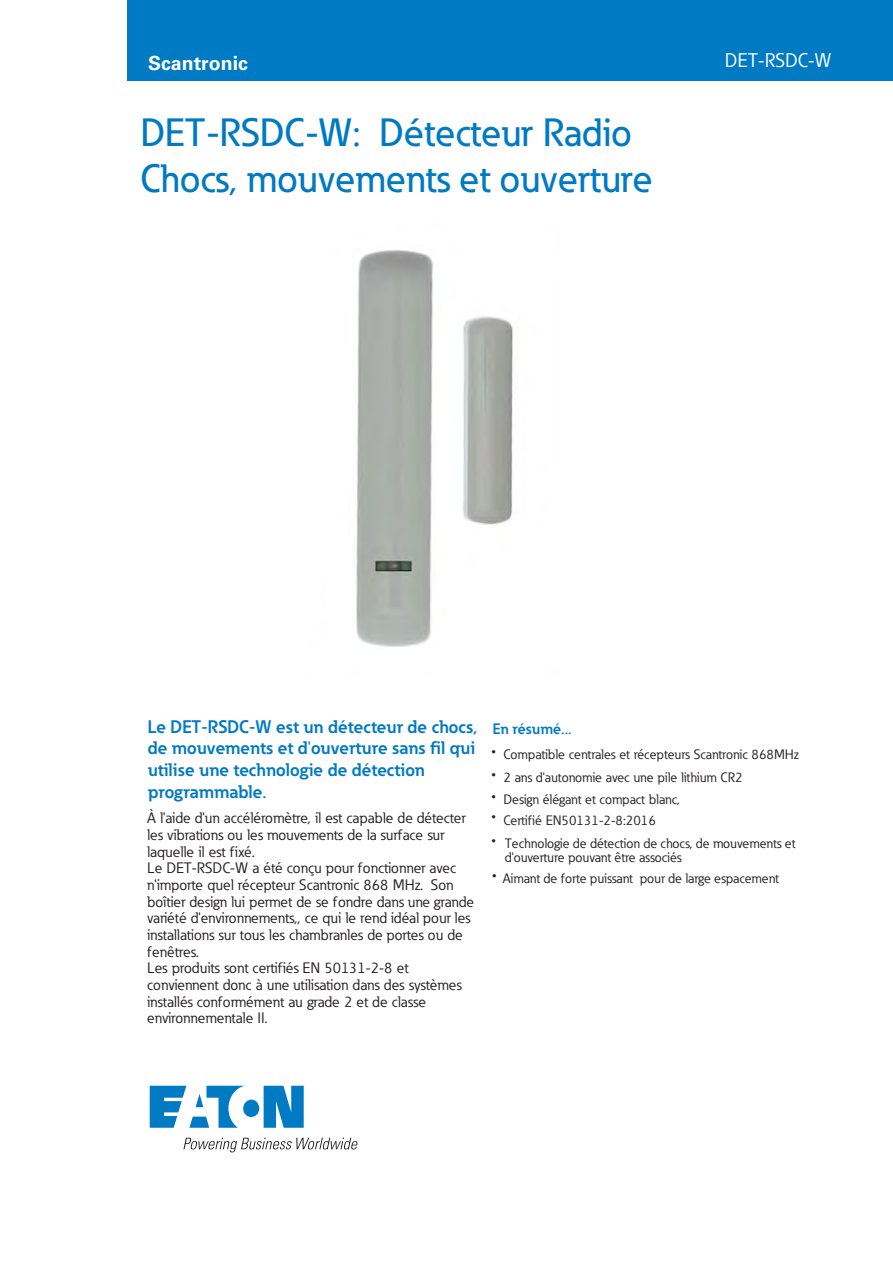
<style>
.page{position:relative;width:893px;height:1263px;background:#fff}
.page>*{position:absolute;margin:0;border:0;box-sizing:border-box;transform-origin:0 0}
.t1{font:500 39px/45.6px "Eaton";color:#007ac3}
.t2{font:700 19.5px "Univers LT Std";color:#fff}
.t3{font:19.5px "Eaton";color:#fff}
.t4{font:700 18px/21.6px "Eaton";color:#007ac3}
.t5{font:15px/16.6px "Eaton";color:#231f20}
.t6{font:700 15px "Eaton";color:#007ac3}
.t7{font:13.5px/14.1px "Eaton";color:#231f20}
.t8{font:300 9px "Univers LT Std";color:#231f20}
</style>
<div class="page">
<div style="left:127px;top:0;width:766px;height:80px;background:#007ac3"></div>
<svg style="left:150px;top:1086px;width:154px;height:42px"></svg>
<svg style="left:183px;top:1138px;width:175px;height:14px"></svg>
<img style="left:356px;top:250px;width:157px;height:397px">
<h2 class="t2" style="left:148px;top:52px;width:101px">Scantronic</h2>
<h2 class="t3" style="left:725px;top:48px;width:108px">DET-RSDC-W</h2>
<h1 class="t1" style="left:140px;top:110px;width:514px">DET-RSDC-W: Détecteur Radio<br>Chocs, mouvements et ouverture</h1>
<p class="t4" style="left:148px;top:716px;width:330px">Le DET-RSDC-W est un détecteur de chocs, de mouvements et d'ouverture sans fil qui utilise une technologie de détection programmable.</p>
<p class="t5" style="left:147px;top:810px;width:328px">À l'aide d'un accéléromètre, il est capable de détecter les vibrations ou les mouvements de la surface sur laquelle il est fixé.<br>Le DET-RSDC-W a été conçu pour fonctionner avec n'importe quel récepteur Scantronic 868 MHz. Son boîtier design lui permet de se fondre dans une grande variété d'environnements,, ce qui le rend idéal pour les installations sur tous les chambranles de portes ou de fenêtres.<br>Les produits sont certifiés EN 50131-2-8 et conviennent donc à une utilisation dans des systèmes installés conformément au grade 2 et de classe environnementale II.</p>
<p class="t6" style="left:493px;top:719px;width:80px">En résumé...</p>
<p class="t7" style="left:491px;top:747px;width:309px"><sup>•</sup> Compatible centrales et récepteurs Scantronic 868MHz</p>
<p class="t7" style="left:491px;top:770px;width:253px"><sup>•</sup> 2 ans d'autonomie avec une pile lithium CR2</p>
<p class="t7" style="left:491px;top:792px;width:190px"><sup>•</sup> Design élégant et compact blanc,</p>
<p class="t7" style="left:491px;top:813px;width:166px"><sup>•</sup> Certifié EN50131-2-8:2016</p>
<p class="t7" style="left:505px;top:836px;width:292px;text-indent:-13px"><sup>•</sup> Technologie de détection de chocs, de mouvements et d'ouverture pouvant être associés</p>
<p class="t7" style="left:503px;top:871px;width:278px">Aimant de forte puissant pour de large espacement</p>
<p class="t8" style="left:492px;top:870px;width:6px">•</p>
</div>
